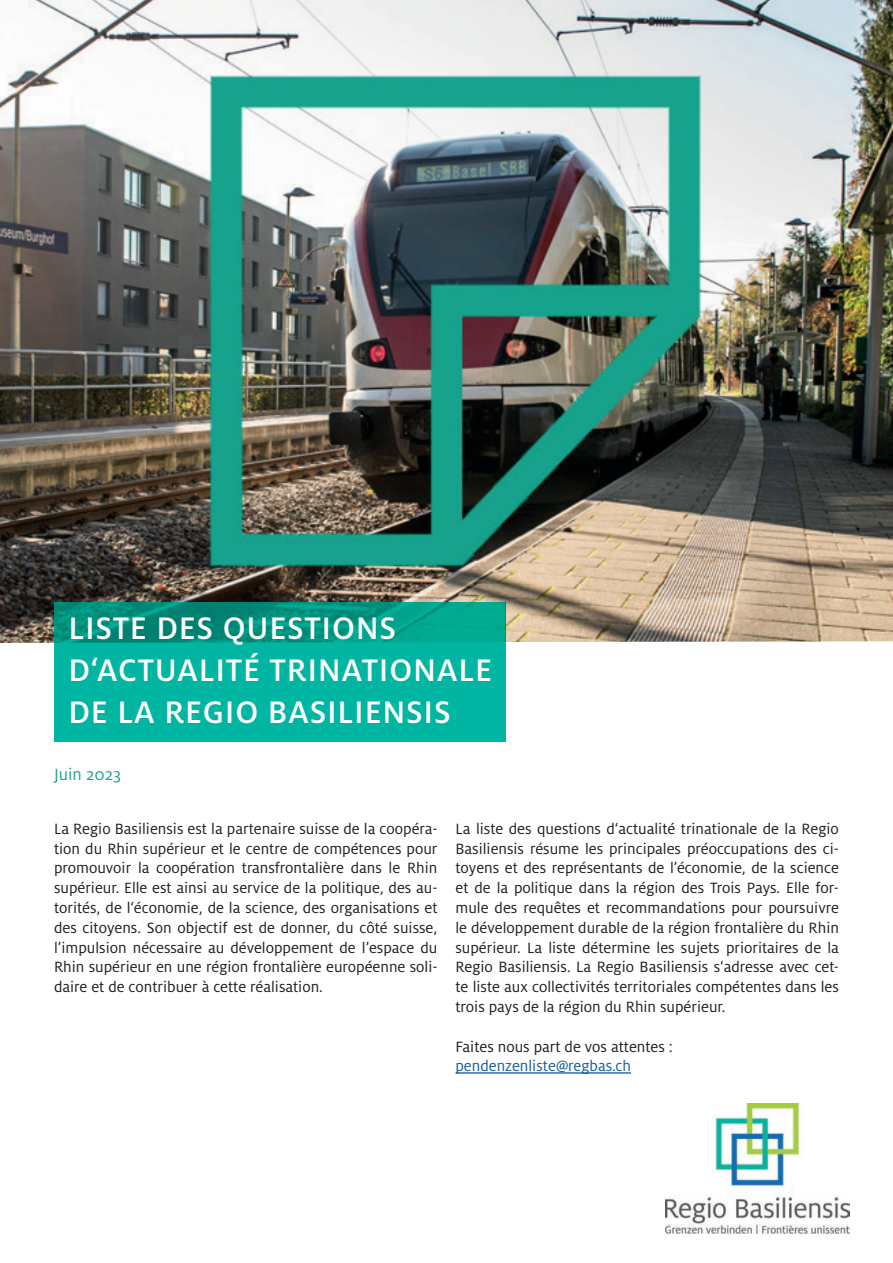
<style>
.page{position:relative;width:893px;height:1263px;background:#fff}
.page>*{position:absolute;margin:0;border:0;box-sizing:border-box;transform-origin:0 0}
.t1{font:500 34.5px/42px "Milo Pro";letter-spacing:.02em;color:#fff}
.t2{font:18px "Milo Pro";color:#1ea28f}
.t3{font:16.5px/19.8px "Milo Pro";color:#231f20;text-align:justify}
.t4{font:16.5px "Milo Pro";color:#175d9e}
</style>
<div class="page">
<img style="left:0;top:0;width:893px;height:643px">
<svg style="left:54px;top:603px;width:451px;height:139px;background:#00ac98"></svg>
<img style="left:666px;top:1103px;width:183px;height:130px">
<hr style="left:455px;top:1072px;width:176px;height:1px;background:#175d9e">
<h1 class="t1" style="left:68px;top:607px;width:425px">LISTE DES QUESTIONS<br>D‘ACTUALITÉ TRINATIONALE<br>DE LA REGIO BASILIENSIS</h1>
<p class="t2" style="left:54px;top:765px;width:68px">Juin 2023</p>
<p class="t3" style="left:54px;top:819px;width:385px">La Regio Basiliensis est la partenaire suisse de la coopéra&shy;tion du Rhin supérieur et le centre de compétences pour promouvoir la coopération transfrontalière dans le Rhin supérieur. Elle est ainsi au service de la politique, des au&shy;torités, de l‘économie, de la science, des organisations et des citoyens. Son objectif est de donner, du côté suisse, l’impulsion nécessaire au développement de l’espace du Rhin supérieur en une région frontalière européenne soli&shy;daire et de contribuer à cette réalisation.</p>
<p class="t3" style="left:455px;top:819px;width:385px">La liste des questions d‘actualité trinationale de la Regio Basiliensis résume les principales préoccupations des ci&shy;toyens et des représentants de l’économie, de la science et de la politique dans la région des Trois Pays. Elle for&shy;mule des requêtes et recommandations pour poursuivre le développement durable de la région frontalière du Rhin supérieur. La liste détermine les sujets prioritaires de la Regio Basiliensis. La Regio Basiliensis s‘adresse avec cet&shy;te liste aux collectivités territoriales compétentes dans les trois pays de la région du Rhin supérieur.</p>
<p class="t3" style="left:455px;top:1037px;width:219px">Faites nous part de vos attentes :</p>
<p class="t4" style="left:455px;top:1057px;width:177px">pendenzenliste@regbas.ch</p>
</div>
